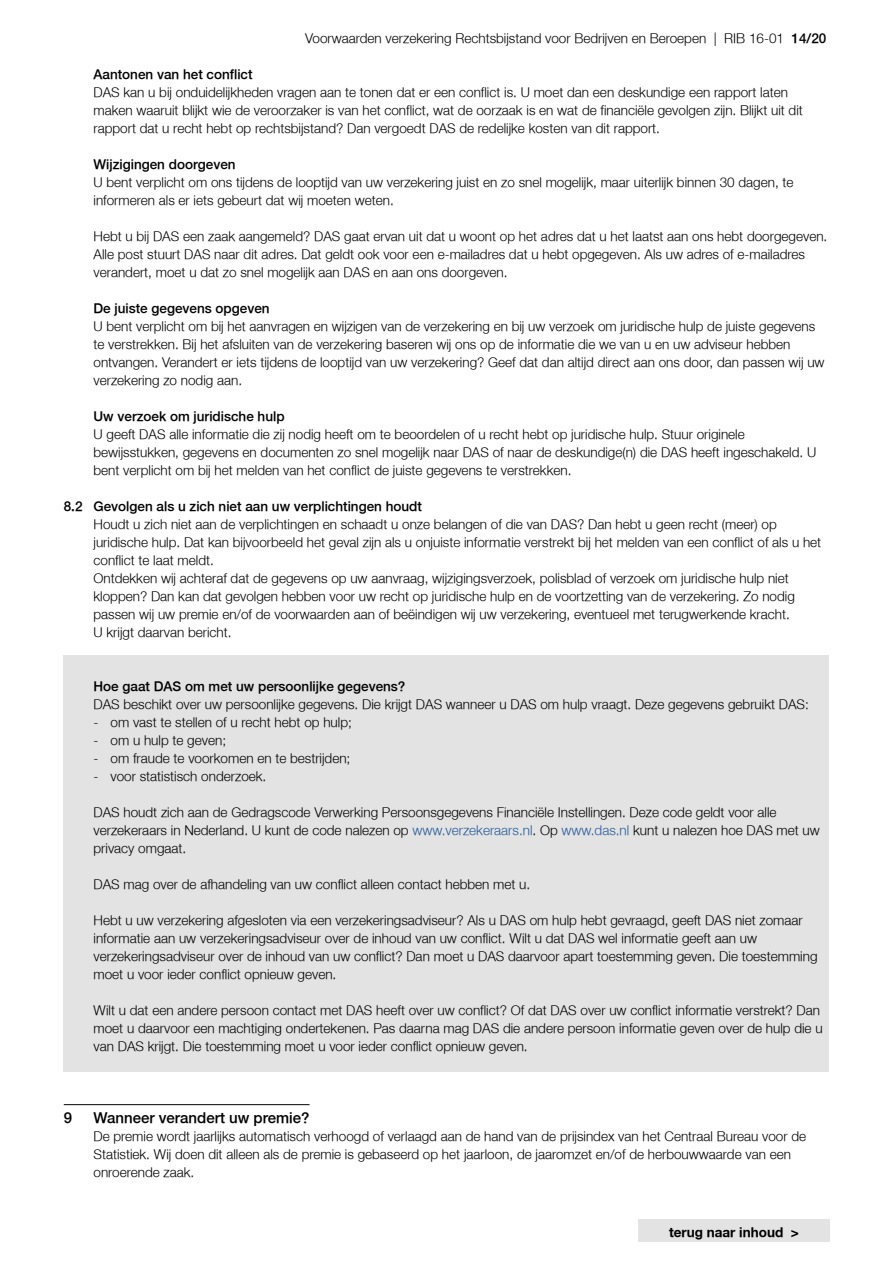
<style>
.page{position:relative;width:893px;height:1263px;background:#fff}
.page>*{position:absolute;margin:0;border:0;box-sizing:border-box;transform-origin:0 0}
.t1{font:300 15px "Fortis Helvetica";color:#000}
.t2{font:300 13.5px/18px "Fortis Helvetica";color:#000}
.t3{font:300 13.5px "Fortis Helvetica";color:#000}
.t4{font:700 13.5px "Fortis Helvetica";color:#000}
.s1{font-style:inherit}
.s2{color:#275b9b}
</style>
<div class="page">
<div style="left:638px;top:1219px;width:192px;height:23px;background:#e3e3e3"></div>
<div style="left:64px;top:655px;width:765px;height:20px;background:#e3e3e3"></div>
<div style="left:64px;top:673px;width:765px;height:21px;background:#e3e3e3"></div>
<div style="left:64px;top:691px;width:765px;height:20px;background:#e3e3e3"></div>
<div style="left:64px;top:709px;width:765px;height:20px;background:#e3e3e3"></div>
<div style="left:64px;top:727px;width:765px;height:20px;background:#e3e3e3"></div>
<div style="left:64px;top:745px;width:765px;height:20px;background:#e3e3e3"></div>
<div style="left:64px;top:763px;width:765px;height:20px;background:#e3e3e3"></div>
<div style="left:64px;top:781px;width:765px;height:20px;background:#e3e3e3"></div>
<div style="left:64px;top:799px;width:765px;height:56px;background:#e3e3e3"></div>
<div style="left:64px;top:853px;width:765px;height:20px;background:#e3e3e3"></div>
<div style="left:64px;top:871px;width:765px;height:20px;background:#e3e3e3"></div>
<div style="left:64px;top:889px;width:765px;height:20px;background:#e3e3e3"></div>
<div style="left:64px;top:907px;width:765px;height:74px;background:#e3e3e3"></div>
<div style="left:64px;top:979px;width:765px;height:20px;background:#e3e3e3"></div>
<div style="left:64px;top:997px;width:765px;height:56px;background:#e3e3e3"></div>
<div style="left:64px;top:1051px;width:765px;height:20px;background:#e3e3e3"></div>
<hr style="left:64px;top:1104px;width:245px;height:1px;background:#000">
<p class="t2" style="left:305px;top:29px;width:523px">Voorwaarden verzekering Rechtsbijstand voor Bedrijven en Beroepen | RIB 16-01 <span class="s1">14/20</span></p>
<p class="t3" style="left:94px;top:66px;width:161px">Aantonen van het conflict</p>
<p class="t2" style="left:94px;top:83px;width:711px">DAS kan u bij onduidelijkheden vragen aan te tonen dat er een conflict is. U moet dan een deskundige een rapport laten maken waaruit blijkt wie de veroorzaker is van het conflict, wat de oorzaak is en wat de financiële gevolgen zijn. Blijkt uit dit rapport dat u recht hebt op rechtsbijstand? Dan vergoedt DAS de redelijke kosten van dit rapport.</p>
<p class="t3" style="left:94px;top:156px;width:144px">Wijzigingen doorgeven</p>
<p class="t2" style="left:94px;top:173px;width:701px">U bent verplicht om ons tijdens de looptijd van uw verzekering juist en zo snel mogelijk, maar uiterlijk binnen 30 dagen, te informeren als er iets gebeurt dat wij moeten weten.</p>
<p class="t2" style="left:94px;top:227px;width:735px">Hebt u bij DAS een zaak aangemeld? DAS gaat ervan uit dat u woont op het adres dat u het laatst aan ons hebt doorgegeven.<br>Alle post stuurt DAS naar dit adres. Dat geldt ook voor een e-mailadres dat u hebt opgegeven. Als uw adres of e-mailadres verandert, moet u dat zo snel mogelijk aan DAS en aan ons doorgeven.</p>
<p class="t3" style="left:94px;top:300px;width:178px">De juiste gegevens opgeven</p>
<p class="t2" style="left:94px;top:317px;width:732px">U bent verplicht om bij het aanvragen en wijzigen van de verzekering en bij uw verzoek om juridische hulp de juiste gegevens te verstrekken. Bij het afsluiten van de verzekering baseren wij ons op de informatie die we van u en uw adviseur hebben ontvangen. Verandert er iets tijdens de looptijd van uw verzekering? Geef dat dan altijd direct aan ons door, dan passen wij uw verzekering zo nodig aan.</p>
<p class="t3" style="left:94px;top:408px;width:193px">Uw verzoek om juridische hulp</p>
<p class="t2" style="left:94px;top:425px;width:724px">U geeft DAS alle informatie die zij nodig heeft om te beoordelen of u recht hebt op juridische hulp. Stuur originele bewijsstukken, gegevens en documenten zo snel mogelijk naar DAS of naar de deskundige(n) die DAS heeft ingeschakeld. U bent verplicht om bij het melden van het conflict de juiste gegevens te verstrekken.</p>
<p class="t3" style="left:64px;top:498px;width:360px">8.2 Gevolgen als u zich niet aan uw verplichtingen houdt</p>
<p class="t2" style="left:94px;top:515px;width:729px">Houdt u zich niet aan de verplichtingen en schaadt u onze belangen of die van DAS? Dan hebt u geen recht (meer) op juridische hulp. Dat kan bijvoorbeeld het geval zijn als u onjuiste informatie verstrekt bij het melden van een conflict of als u het conflict te laat meldt.<br>Ontdekken wij achteraf dat de gegevens op uw aanvraag, wijzigingsverzoek, polisblad of verzoek om juridische hulp niet kloppen? Dan kan dat gevolgen hebben voor uw recht op juridische hulp en de voortzetting van de verzekering. Zo nodig passen wij uw premie en/of de voorwaarden aan of beëindigen wij uw verzekering, eventueel met terugwerkende kracht.<br>U krijgt daarvan bericht.</p>
<p class="t3" style="left:94px;top:678px;width:313px">Hoe gaat DAS om met uw persoonlijke gegevens?</p>
<p class="t2" style="left:94px;top:695px;width:717px">DAS beschikt over uw persoonlijke gegevens. Die krijgt DAS wanneer u DAS om hulp vraagt. Deze gegevens gebruikt DAS:</p>
<p class="t2" style="left:94px;top:713px;width:260px">- om vast te stellen of u recht hebt op hulp;</p>
<p class="t2" style="left:94px;top:731px;width:134px">- om u hulp te geven;</p>
<p class="t2" style="left:94px;top:749px;width:258px">- om fraude te voorkomen en te bestrijden;</p>
<p class="t2" style="left:94px;top:767px;width:174px">- voor statistisch onderzoek.</p>
<p class="t2" style="left:94px;top:803px;width:728px">DAS houdt zich aan de Gedragscode Verwerking Persoonsgegevens Financiële Instellingen. Deze code geldt voor alle verzekeraars in Nederland. U kunt de code nalezen op <span class="s2">www.verzekeraars.nl</span>. Op <span class="s2">www.das.nl</span> kunt u nalezen hoe DAS met uw privacy omgaat.</p>
<p class="t2" style="left:94px;top:875px;width:438px">DAS mag over de afhandeling van uw conflict alleen contact hebben met u.</p>
<p class="t2" style="left:94px;top:911px;width:725px">Hebt u uw verzekering afgesloten via een verzekeringsadviseur? Als u DAS om hulp hebt gevraagd, geeft DAS niet zomaar informatie aan uw verzekeringsadviseur over de inhoud van uw conflict. Wilt u dat DAS wel informatie geeft aan uw verzekeringsadviseur over de inhoud van uw conflict? Dan moet u DAS daarvoor apart toestemming geven. Die toestemming moet u voor ieder conflict opnieuw geven.</p>
<p class="t2" style="left:94px;top:1001px;width:731px">Wilt u dat een andere persoon contact met DAS heeft over uw conflict? Of dat DAS over uw conflict informatie verstrekt? Dan moet u daarvoor een machtiging ondertekenen. Pas daarna mag DAS die andere persoon informatie geven over de hulp die u van DAS krijgt. Die toestemming moet u voor ieder conflict opnieuw geven.</p>
<p class="t1" style="left:64px;top:1108px;width:10px">9</p>
<p class="t1" style="left:94px;top:1108px;width:217px">Wanneer verandert uw premie?</p>
<p class="t2" style="left:94px;top:1127px;width:714px">De premie wordt jaarlijks automatisch verhoogd of verlaagd aan de hand van de prijsindex van het Centraal Bureau voor de<br>Statistiek. Wij doen dit alleen als de premie is gebaseerd op het jaarloon, de jaaromzet en/of de herbouwwaarde van een onroerende zaak.</p>
<p class="t4" style="left:669px;top:1224px;width:131px">terug naar inhoud &gt;</p>
</div>
